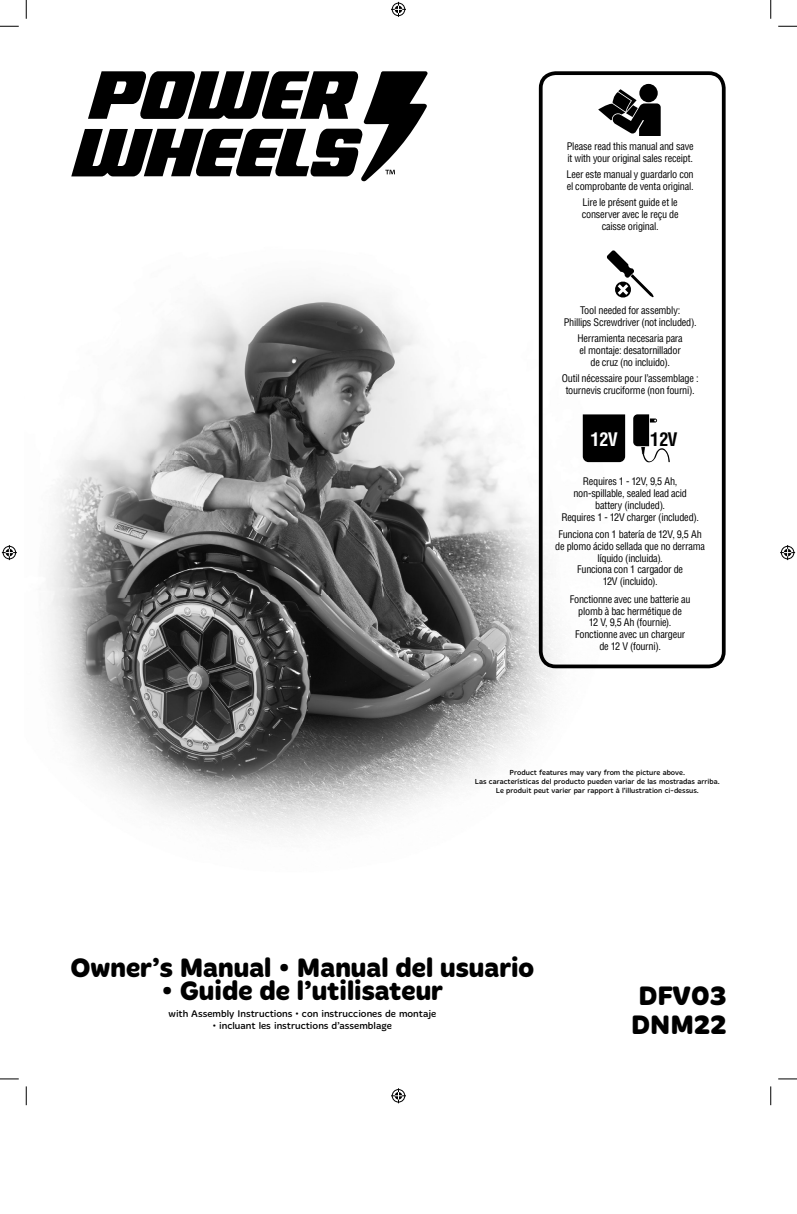
<style>
.page{position:relative;width:797px;height:1214px;background:#fff}
.page>*{position:absolute;margin:0;border:0;box-sizing:border-box;transform-origin:0 0}
.t1{font:700 27.5px/28.8px "Merge Pro";color:#000}
.t2{font:700 condensed 18.25px "Helvetica LT Std";color:#fff}
.t3{font:700 condensed 18.25px "Helvetica LT Std";color:#000}
.t4{font:condensed 10.25px/11.9px "Helvetica LT Std";letter-spacing:-.025em;color:#000;text-align:center}
.t5{font:10px "Merge Pro";color:#000}
.t6{font:7.5px/9px "Merge Pro";color:#000;text-align:center}
</style>
<div class="page">
<img style="left:25px;top:192px;width:626px;height:914px">
<div style="left:539px;top:71px;width:186px;height:597px;border:4px solid #000;border-radius:15px"></div>
<div style="left:639px;top:84px;width:19px;height:18px;background:#000;border-radius:50%"></div>
<svg style="left:598px;top:89px;width:63px;height:46px"></svg>
<div style="left:583px;top:414px;width:42px;height:48px;background:#000"></div>
<svg style="left:633px;top:414px;width:37px;height:51px"></svg>
<svg style="left:606px;top:250px;width:48px;height:48px"></svg>
<svg style="left:71px;top:71px;width:357px;height:110px"></svg>
<svg style="left:0;top:25px;width:19px;height:2px"></svg>
<svg style="left:778px;top:25px;width:19px;height:2px"></svg>
<svg style="left:0;top:1078px;width:19px;height:1px"></svg>
<svg style="left:778px;top:1078px;width:19px;height:1px"></svg>
<svg style="left:25px;top:0;width:2px;height:19px"></svg>
<svg style="left:25px;top:1086px;width:2px;height:19px"></svg>
<svg style="left:770px;top:0;width:1px;height:19px"></svg>
<svg style="left:770px;top:1086px;width:1px;height:19px"></svg>
<svg style="left:391px;top:2px;width:15px;height:15px"></svg>
<svg style="left:391px;top:1088px;width:15px;height:15px"></svg>
<svg style="left:2px;top:545px;width:15px;height:15px"></svg>
<svg style="left:780px;top:545px;width:15px;height:15px"></svg>
<p class="t4" style="left:567px;top:141px;width:128px;text-align:left">Please read this manual and save it with your original sales receipt.</p>
<p class="t4" style="left:566px;top:169px;width:129px;text-align:left">Leer este manual y guardarlo con el comprobante de venta original.</p>
<p class="t4" style="left:582px;top:198px;width:98px">Lire le présent guide et le conserver avec le reçu de caisse original.</p>
<p class="t4" style="left:564px;top:305px;width:134px">Tool needed for assembly:<br>Phillips Screwdriver (not included).</p>
<p class="t4" style="left:577px;top:333px;width:107px">Herramienta necesaria para el montaje: desatornillador de cruz (no incluido).</p>
<p class="t4" style="left:562px;top:373px;width:138px">Outil nécessaire pour l’assemblage : tournevis cruciforme (non fourni).</p>
<h2 class="t2" style="left:590px;top:433px;width:29px">12V</h2>
<h2 class="t3" style="left:650px;top:433px;width:29px">12V</h2>
<p class="t4" style="left:561px;top:476px;width:139px">Requires 1 - 12V, 9,5 Ah, non-spillable, sealed lead acid battery (included).<br>Requires 1 - 12V charger (included).</p>
<p class="t4" style="left:555px;top:529px;width:151px">Funciona con 1 batería de 12V, 9,5 Ah de plomo ácido sellada que no derrama líquido (incluida).<br>Funciona con 1 cargador de<br>12V (incluido).</p>
<p class="t4" style="left:570px;top:594px;width:122px">Fonctionne avec une batterie au plomb à bac hermétique de<br>12 V, 9,5 Ah (fournie).<br>Fonctionne avec un chargeur de 12 V (fourni).</p>
<p class="t6" style="left:475px;top:768px;width:246px">Product features may vary from the picture above.<br>Las características del producto pueden variar de las mostradas arriba.<br>Le produit peut varier par rapport à l’illustration ci-dessus.</p>
<h1 class="t1" style="left:70px;top:955px;width:465px">Owner’s Manual • Manual del usuario</h1>
<h1 class="t1" style="left:162px;top:977px;width:283px">• Guide de l’utilisateur</h1>
<p class="t5" style="left:169px;top:1009px;width:269px">with Assembly Instructions • con instrucciones de montaje</p>
<p class="t5" style="left:213px;top:1021px;width:181px">• incluant les instructions d’assemblage</p>
<h1 class="t1" style="left:631px;top:983px;width:97px">DFV03<br>DNM22</h1>
</div>
